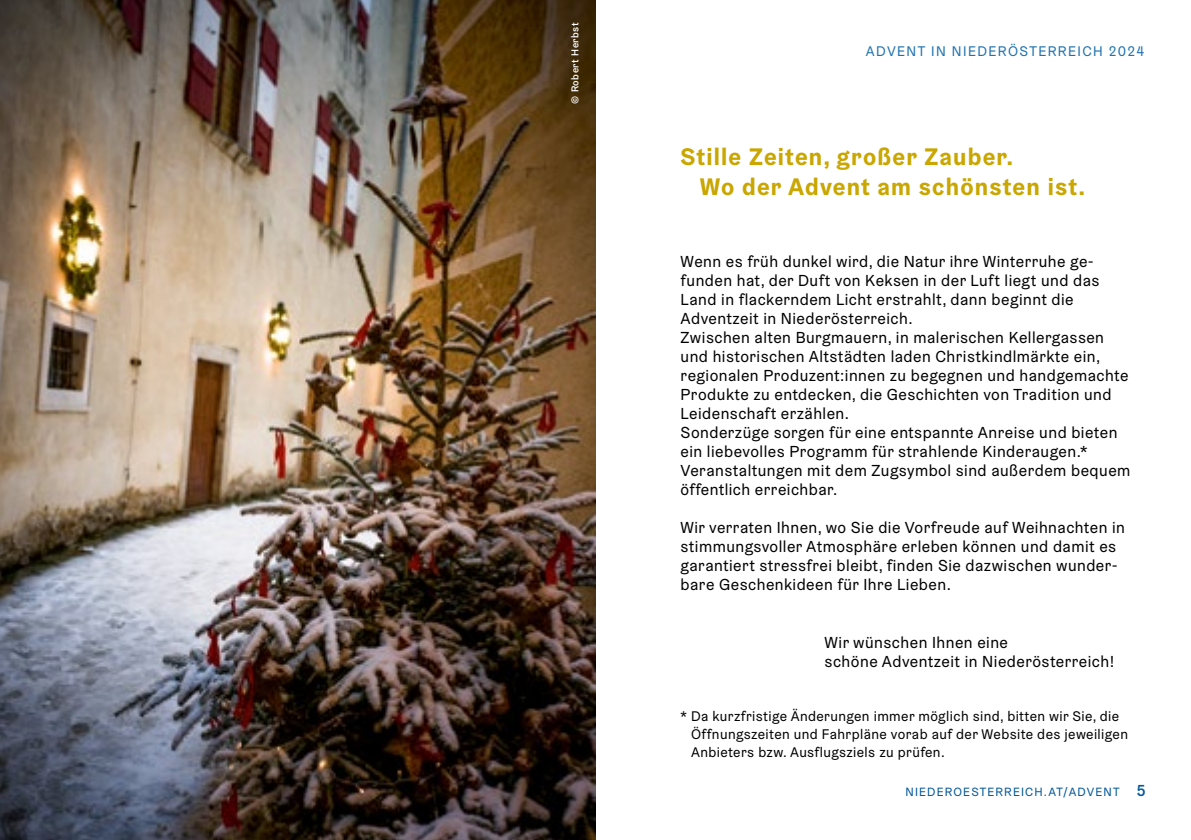
<style>
.page{position:relative;width:1191px;height:840px;background:#fff}
.page>*{position:absolute;margin:0;border:0;box-sizing:border-box;transform-origin:0 0}
.t1{font:700 24px/30px "Graebenbach";letter-spacing:.05em;color:#c9a600}
.t2{font:16px/19px "Graebenbach";letter-spacing:.03em;color:#000}
.t3{font:14px/18px "Graebenbach";letter-spacing:.03em;color:#000}
.t4{font:14px "Graebenbach";letter-spacing:.1em;color:#1e72ae}
.t5{font:12px "Graebenbach";letter-spacing:.1em;color:#005799}
.t6{font:500 10px "Graebenbach";letter-spacing:.05em;color:#fff}
.s1{font-weight:500;font-size:16px}
</style>
<div class="page">
<img style="left:0;top:0;width:595px;height:839px">
<div style="left:545px;top:0;width:56px;height:124px;background:#000;opacity:.75"></div>
<p class="t6" style="left:569px;top:104px;width:82px;rotate:-90deg">© Robert Herbst</p>
<p class="t4" style="left:865px;top:42px;width:280px">ADVENT IN NIEDERÖSTERREICH 2024</p>
<h1 class="t1" style="left:700px;top:141px;width:387px;text-indent:-19px">Stille Zeiten, großer Zauber.<br>Wo der Advent am schönsten ist.</h1>
<p class="t2" style="left:680px;top:252px;width:451px">Wenn es früh dunkel wird, die Natur ihre Winterruhe ge&shy;funden hat, der Duft von Keksen in der Luft liegt und das Land in flackerndem Licht erstrahlt, dann beginnt die Adventzeit in Niederösterreich.<br>Zwischen alten Burgmauern, in malerischen Kellergassen und historischen Altstädten laden Christkindlmärkte ein, regionalen Produzent:innen zu begegnen und handgemachte Produkte zu entdecken, die Geschichten von Tradition und Leidenschaft erzählen.<br>Sonderzüge sorgen für eine entspannte Anreise und bieten ein liebevolles Programm für strahlende Kinderaugen.* Veranstaltungen mit dem Zugsymbol sind außerdem bequem öffentlich erreichbar.</p>
<p class="t2" style="left:680px;top:518px;width:446px">Wir verraten Ihnen, wo Sie die Vorfreude auf Weihnachten in stimmungsvoller Atmosphäre erleben können und damit es garantiert stressfrei bleibt, finden Sie dazwischen wunder&shy;bare Geschenkideen für Ihre Lieben.</p>
<p class="t2" style="left:824px;top:632px;width:291px">Wir wünschen Ihnen eine<br>schöne Adventzeit in Niederösterreich!</p>
<p class="t3" style="left:691px;top:706px;width:438px;text-indent:-11px">* Da kurzfristige Änderungen immer möglich sind, bitten wir Sie, die<br>Öffnungszeiten und Fahrpläne vorab auf der Website des jeweiligen<br>Anbieters bzw. Ausflugsziels zu prüfen.</p>
<p class="t5" style="left:905px;top:783px;width:242px">NIEDEROESTERREICH.AT/ADVENT <span class="s1">5</span></p>
</div>
